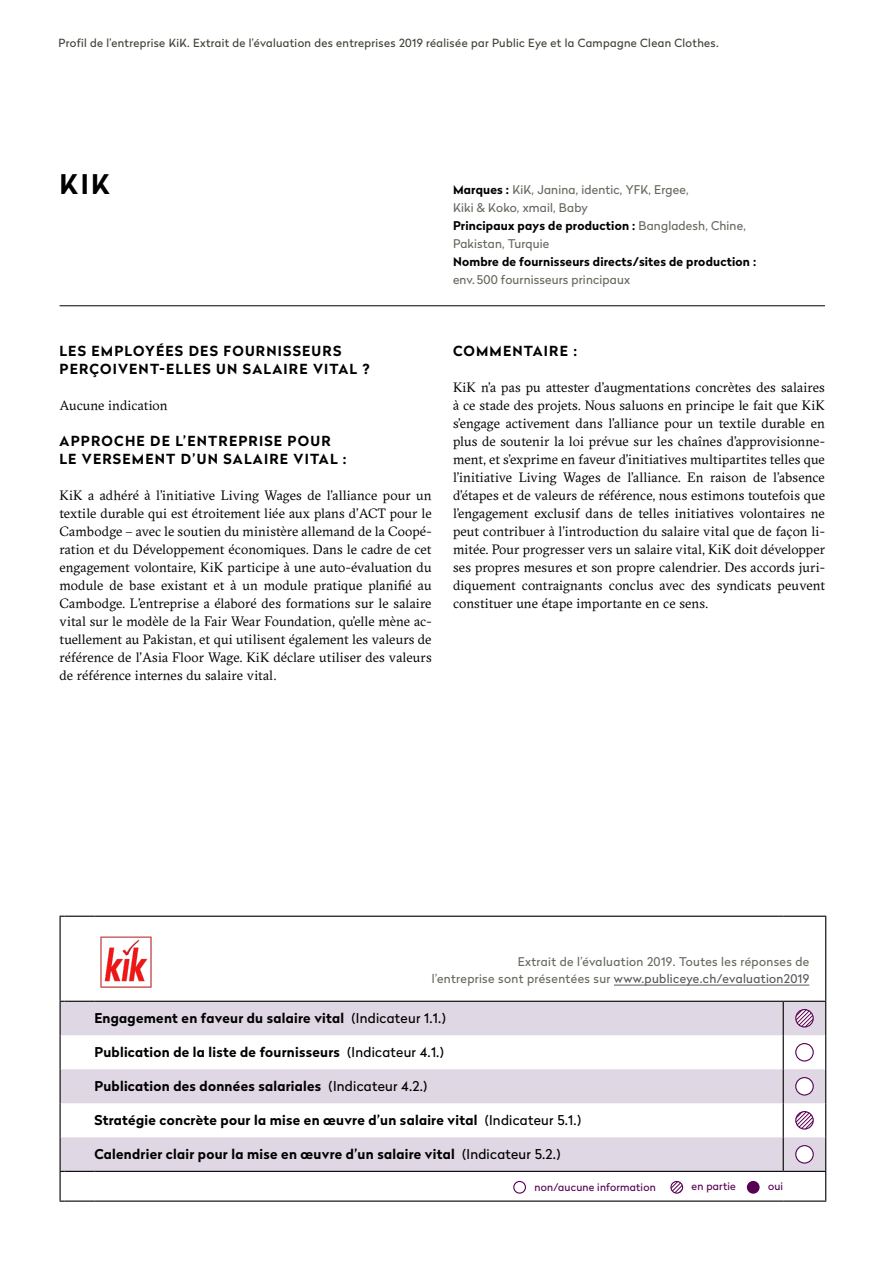
<style>
.page{position:relative;width:893px;height:1263px;background:#fff}
.page>*{position:absolute;margin:0;border:0;box-sizing:border-box;transform-origin:0 0}
._01_Untertitel_1{font:700 27px "Radikal";color:#000}
._01_Untertitel_1-2{font:700 13.8px/18px "Radikal";letter-spacing:.085em;color:#000}
._03_Lauftext_oE-Ausz{font:700 13.8px "Radikal";letter-spacing:.085em;color:#000}
._03_Lauftext_oE-Ausz-2{font:13.5px/18px "GT Sectra";letter-spacing:.01em;color:#000;text-align:justify}
._04_Fussnote{font:700 13.5px "Radikal";letter-spacing:.02em;color:#000}
._01_Untertitel_1-3{font:13.5px "GT Sectra";color:#000}
._03_Lauftext_oE-Ausz-3{font:12px/18px "Radikal";letter-spacing:.015em;color:#696961}
._07_Quote_Absender{font:12px "Radikal";letter-spacing:.03em;color:#58595b}
._03_Lauftext_oE-Ausz-4{font:700 12px "Radikal";letter-spacing:.015em;color:#000}
._07_Quote_Absender-2{font:12px "Radikal";letter-spacing:.03em;color:#696961}
.t1{font:11.25px "Radikal";letter-spacing:.03em;color:#403f38}
._04_Fussnote-2{font:10.5px "Radikal";letter-spacing:.02em;color:#570054}
.s1{font-weight:700;color:#000}
.s2{color:#696961}
.s3{font-weight:400}
</style>
<div class="page">
<svg style="left:61px;top:984px;width:764px;height:210px"></svg>
<svg style="left:61px;top:1002px;width:764px;height:169px;fill:#e0d7e4"></svg>
<hr style="left:825px;top:917px;width:1px;height:84px;background:#000">
<svg style="left:825px;top:1172px;width:1px;height:28px"></svg>
<hr style="left:783px;top:1002px;width:1px;height:33px;background:#000">
<hr style="left:825px;top:1002px;width:1px;height:33px;background:#000">
<hr style="left:783px;top:1035px;width:1px;height:34px;background:#000">
<hr style="left:825px;top:1035px;width:1px;height:34px;background:#000">
<hr style="left:783px;top:1069px;width:1px;height:34px;background:#000">
<hr style="left:825px;top:1069px;width:1px;height:34px;background:#000">
<hr style="left:783px;top:1103px;width:1px;height:34px;background:#000">
<hr style="left:825px;top:1103px;width:1px;height:34px;background:#000">
<hr style="left:783px;top:1137px;width:1px;height:34px;background:#000">
<hr style="left:825px;top:1137px;width:1px;height:34px;background:#000">
<hr style="left:94px;top:1200px;width:689px;height:2px;background:#000">
<hr style="left:783px;top:1200px;width:43px;height:2px;background:#000">
<hr style="left:783px;top:1001px;width:43px;height:1px;background:#000">
<hr style="left:60px;top:917px;width:1px;height:84px;background:#000">
<svg style="left:60px;top:916px;width:34px;height:1px"></svg>
<hr style="left:94px;top:916px;width:689px;height:1px;background:#000">
<hr style="left:783px;top:916px;width:43px;height:1px;background:#000">
<hr style="left:60px;top:1002px;width:1px;height:33px;background:#000">
<svg style="left:60px;top:1001px;width:34px;height:1px"></svg>
<hr style="left:94px;top:1001px;width:689px;height:1px;background:#000">
<hr style="left:60px;top:1035px;width:1px;height:34px;background:#000">
<hr style="left:60px;top:1069px;width:1px;height:34px;background:#000">
<hr style="left:60px;top:1103px;width:1px;height:34px;background:#000">
<hr style="left:60px;top:1137px;width:1px;height:34px;background:#000">
<svg style="left:60px;top:1171px;width:34px;height:31px"></svg>
<hr style="left:94px;top:1171px;width:689px;height:1px;background:#000">
<hr style="left:783px;top:1171px;width:43px;height:1px;background:#000">
<img style="left:99px;top:936px;width:54px;height:53px">
<svg style="left:796px;top:1009px;width:17px;height:18px"></svg>
<div style="left:795px;top:1009px;width:19px;height:18px;border:1px solid #570054;border-radius:50%"></div>
<div style="left:796px;top:1043px;width:17px;height:18px;background:#fff;border-radius:50%"></div>
<div style="left:795px;top:1043px;width:19px;height:18px;border:1px solid #570054;border-radius:50%"></div>
<div style="left:796px;top:1077px;width:17px;height:18px;background:#fff;border-radius:50%"></div>
<div style="left:795px;top:1077px;width:19px;height:18px;border:1px solid #570054;border-radius:50%"></div>
<svg style="left:796px;top:1111px;width:17px;height:18px"></svg>
<div style="left:795px;top:1111px;width:19px;height:18px;border:1px solid #570054;border-radius:50%"></div>
<div style="left:796px;top:1146px;width:17px;height:17px;background:#fff;border-radius:50%"></div>
<div style="left:795px;top:1145px;width:19px;height:18px;border:1px solid #570054;border-radius:50%"></div>
<hr style="left:60px;top:305px;width:765px;height:1px;background:#000">
<div style="left:514px;top:1181px;width:11px;height:12px;background:#fff;border-radius:50%"></div>
<div style="left:513px;top:1181px;width:13px;height:13px;border:1px solid #570054;border-radius:50%"></div>
<div style="left:747px;top:1181px;width:13px;height:13px;background:#570054;border-radius:50%"></div>
<svg style="left:671px;top:1181px;width:12px;height:12px"></svg>
<div style="left:670px;top:1181px;width:13px;height:13px;border:1px solid #570054;border-radius:50%"></div>
<hr style="left:614px;top:985px;width:195px;height:1px;background:#58595b">
<p class="t1" style="left:58px;top:35px;width:662px">Profil de l’entreprise KiK. Extrait de l’évaluation des entreprises 2019 réalisée par Public Eye et la Campagne Clean Clothes.</p>
<p class="_01_Untertitel_1" style="left:60px;top:164px;width:52px">KIK</p>
<p class="_03_Lauftext_oE-Ausz-3" style="left:453px;top:180px;width:237px"><span class="s1">Marques :</span> KiK, Janina, identic, YFK, Ergee,<br>Kiki &amp; Koko, xmail, Baby</p>
<p class="_03_Lauftext_oE-Ausz-3" style="left:453px;top:216px;width:294px"><span class="s1">Principaux pays de production :</span> Bangladesh, Chine,<br>Pakistan, Turquie</p>
<p class="_03_Lauftext_oE-Ausz-4" style="left:453px;top:253px;width:305px">Nombre de fournisseurs directs/sites de production :</p>
<p class="_03_Lauftext_oE-Ausz-3" style="left:453px;top:270px;width:179px">env. 500 fournisseurs principaux</p>
<p class="_01_Untertitel_1-2" style="left:60px;top:341px;width:283px">LES EMPLOYÉES DES FOURNISSEURS</p>
<p class="_01_Untertitel_1-2" style="left:60px;top:359px;width:312px">PERÇOIVENT-ELLES UN SALAIRE VITAL ?</p>
<p class="_01_Untertitel_1-3" style="left:60px;top:397px;width:110px">Aucune indication</p>
<p class="_01_Untertitel_1-2" style="left:60px;top:431px;width:289px">APPROCHE DE L’ENTREPRISE POUR<br>LE VERSEMENT D’UN SALAIRE VITAL :</p>
<p class="_03_Lauftext_oE-Ausz-2" style="left:60px;top:486px;width:374px">KiK a adhéré à l’initiative Living Wages de l’alliance pour un textile durable qui est étroitement liée aux plans d’ACT pour le Cambodge – avec le soutien du ministère allemand de la Coopé&shy;ration et du Développement économiques. Dans le cadre de cet engagement volontaire, KiK participe à une auto-évaluation du module de base existant et à un module pratique planifié au Cambodge. L’entreprise a élaboré des formations sur le salaire vital sur le modèle de la Fair Wear Foundation, qu’elle mène ac&shy;tuellement au Pakistan, et qui utilisent également les valeurs de référence de l’Asia Floor Wage. KiK déclare utiliser des valeurs de référence internes du salaire vital.</p>
<p class="_03_Lauftext_oE-Ausz" style="left:453px;top:341px;width:125px">COMMENTAIRE :</p>
<p class="_03_Lauftext_oE-Ausz-2" style="left:453px;top:378px;width:373px">KiK n’a pas pu attester d’augmentations concrètes des salaires à ce stade des projets. Nous saluons en principe le fait que KiK s’engage activement dans l’alliance pour un textile durable en plus de soutenir la loi prévue sur les chaînes d’approvisionne&shy;ment, et s’exprime en faveur d’initiatives multipartites telles que l’initiative Living Wages de l’alliance. En raison de l’absence d’étapes et de valeurs de référence, nous estimons toutefois que l’engagement exclusif dans de telles initiatives volontaires ne peut contribuer à l'introduction du salaire vital que de façon li&shy;mitée. Pour progresser vers un salaire vital, KiK doit développer ses propres mesures et son propre calendrier. Des accords juri&shy;diquement contraignants conclus avec des syndicats peuvent constituer une étape importante en ce sens.</p>
<p class="_07_Quote_Absender-2" style="left:518px;top:953px;width:293px">Extrait de l’évaluation 2019. Toutes les réponses de</p>
<p class="_07_Quote_Absender" style="left:432px;top:970px;width:379px"><span class="s2">l’entreprise sont présentées sur</span> www.publiceye.ch/evaluation2019</p>
<p class="_04_Fussnote" style="left:94px;top:1009px;width:353px">Engagement en faveur du salaire vital <span class="s3">(Indicateur 1.1.)</span></p>
<p class="_04_Fussnote" style="left:94px;top:1043px;width:351px">Publication de la liste de fournisseurs <span class="s3">(Indicateur 4.1.)</span></p>
<p class="_04_Fussnote" style="left:94px;top:1077px;width:334px">Publication des données salariales <span class="s3">(Indicateur 4.2.)</span></p>
<p class="_04_Fussnote" style="left:94px;top:1111px;width:488px">Stratégie concrète pour la mise en œuvre d’un salaire vital <span class="s3">(Indicateur 5.1.)</span></p>
<p class="_04_Fussnote" style="left:94px;top:1145px;width:468px">Calendrier clair pour la mise en œuvre d’un salaire vital <span class="s3">(Indicateur 5.2.)</span></p>
<p class="_04_Fussnote-2" style="left:534px;top:1180px;width:123px">non/aucune information</p>
<p class="_04_Fussnote-2" style="left:692px;top:1179px;width:46px">en partie</p>
<p class="_04_Fussnote-2" style="left:768px;top:1179px;width:17px">oui</p>
</div>
